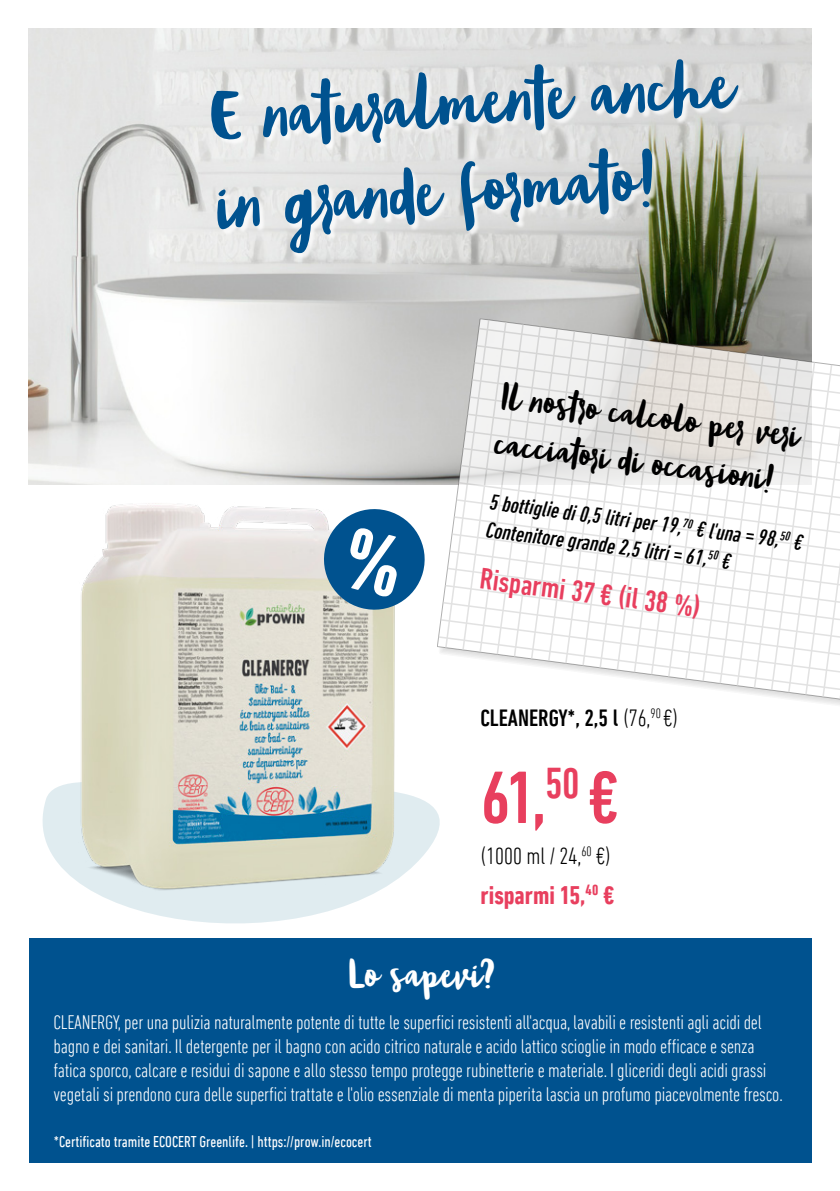
<style>
.page{position:relative;width:840px;height:1191px;background:#fff}
.page>*{position:absolute;margin:0;border:0;box-sizing:border-box;transform-origin:0 0}
.t1{font:500 condensed 75.4px "DIN Next LT Pro";color:#e83f5e}
.t2{font:58px/87.8px "Blog Script";color:#00528f}
.t3{font:32px "Blog Script";color:#fff}
.t4{font:500 condensed 30px "DIN Next LT Pro";color:#e83f5e}
.t5{font:29.2px/46.8px "Blog Script";color:#000}
.t6{font:700 condensed 26px "DIN Next LT Pro";color:#e83f5e}
.t7{font:500 condensed 24px "DIN Next LT Pro";color:#000}
.t8{font:300 condensed 24px "DIN Next LT Pro";color:#000}
.t9{font:italic 500 condensed 22px/28.2px "DIN Next LT Pro";color:#000}
.t10{font:300 condensed 20px/24px "DIN Next LT Pro";letter-spacing:-.01em;color:#fff}
.t11{font:condensed 16px "DIN Next LT Pro";color:#fff}
.s1{font-weight:300}
</style>
<div class="page">
<img style="left:28px;top:28px;width:783px;height:457px">
<div style="left:213px;top:61px;width:531px;height:198px;background:#fff;opacity:.75"></div>
<svg style="left:42px;top:787px;width:398px;height:137px"></svg>
<svg style="left:438px;top:320px;width:401px;height:383px"></svg>
<svg style="left:555px;top:435px;width:20px;height:1px"></svg>
<img style="left:57px;top:479px;width:357px;height:434px">
<div style="left:29px;top:938px;width:782px;height:224px;background:#00528f"></div>
<svg style="left:318px;top:503px;width:107px;height:112px"></svg>
<h2 class="t2" style="left:206px;top:77px;width:520px;rotate:-4deg">E naturalmente anche in grande formato!</h2>
<h3 class="t5" style="left:504px;top:372px;width:303px;rotate:8deg">Il nostro calcolo per veri cacciatori di occasioni!</h3>
<p class="t9" style="left:492px;top:486px;width:316px;rotate:8deg">5 bottiglie di 0,5 litri per 19,<sup>70</sup> € l'una = 98,<sup>50</sup> €<br>Contenitore grande 2,5 litri = 61,<sup>50</sup> €</p>
<h3 class="t4" style="left:482px;top:560px;width:224px;rotate:8deg">Risparmi 37 € (il 38 %)</h3>
<p class="t7" style="left:480px;top:704px;width:199px">CLEANERGY*, 2,5 l <span class="s1">(76,</span><sup>90</sup> <span class="s1">€)</span></p>
<h1 class="t1" style="left:480px;top:755px;width:139px">61,<sup>50</sup> €</h1>
<p class="t8" style="left:480px;top:842px;width:132px">(1000 ml / 24,<sup>60</sup> €)</p>
<h3 class="t6" style="left:480px;top:880px;width:135px">risparmi 15,<sup>40</sup> €</h3>
<h3 class="t3" style="left:348px;top:956px;width:147px">Lo sapevi?</h3>
<p class="t10" style="left:53px;top:1009px;width:730px">CLEANERGY, per una pulizia naturalmente potente di tutte le superfici resistenti all'acqua, lavabili e resistenti agli acidi del bagno e dei sanitari. Il detergente per il bagno con acido citrico naturale e acido lattico scioglie in modo efficace e senza fatica sporco, calcare e residui di sapone e allo stesso tempo protegge rubinetterie e materiale. I gliceridi degli acidi grassi vegetali si prendono cura delle superfici trattate e l'olio essenziale di menta piperita lascia un profumo piacevolmente fresco.</p>
<p class="t11" style="left:54px;top:1132px;width:319px">*Certificato tramite ECOCERT Greenlife. | https://prow.in/ecocert</p>
</div>
